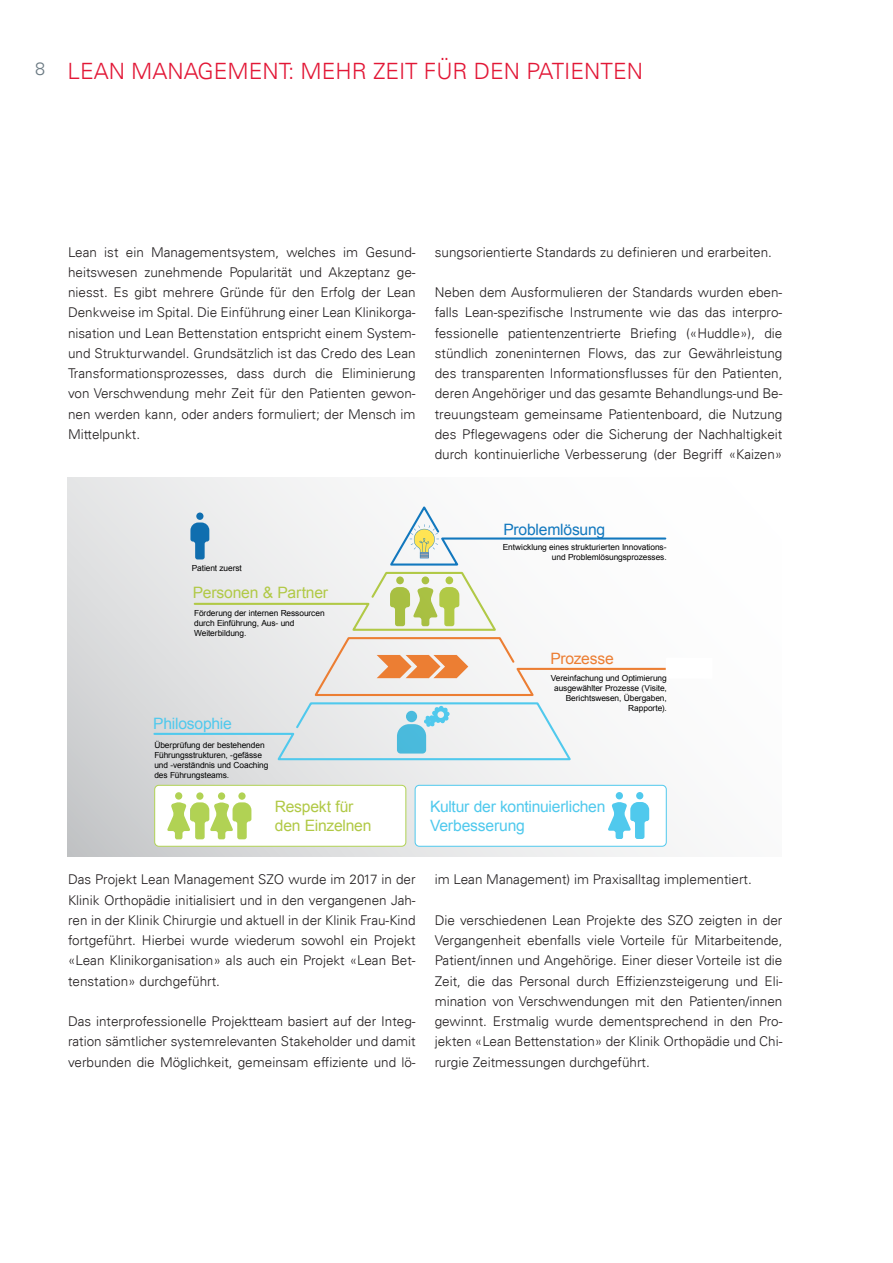
<style>
.page{position:relative;width:893px;height:1263px;background:#fff}
.page>*{position:absolute;margin:0;border:0;box-sizing:border-box;transform-origin:0 0}
.t1{font:300 22.5px "Univers LT";color:#e21736}
.t2{font:15.6px/18.8px "Arial";letter-spacing:-.015em;color:#50c9ed}
.t3{font:15.6px/18.8px "Arial";letter-spacing:-.015em;color:#b1c946}
.t4{font:15.6px "Arial";letter-spacing:-.015em;color:#1278be}
.t5{font:15.6px "Arial";letter-spacing:-.015em;color:#ec7e33}
.t6{font:300 13.5px/20.2px "Univers LT";color:#231f20;text-align:justify}
.t7{font:8.4px/10.1px "Arial";letter-spacing:-.01em;color:#000;text-align:right}
.s1{font-size:18px;color:#6b7a83}
</style>
<div class="page">
<svg style="left:68px;top:477px;width:600px;height:380px"></svg>
<div style="left:155px;top:785px;width:251px;height:61px;background:#fff;border-radius:4px"></div>
<div style="left:155px;top:785px;width:251px;height:61px;border:1px solid #b1d254;border-radius:4px"></div>
<div style="left:415px;top:785px;width:251px;height:61px;background:#fff;border-radius:4px"></div>
<div style="left:415px;top:785px;width:251px;height:61px;border:1px solid #50c9ed;border-radius:4px"></div>
<div style="left:196px;top:792px;width:7px;height:8px;background:#b1d254;border-radius:50%"></div>
<div style="left:218px;top:792px;width:7px;height:8px;background:#b1d254;border-radius:50%"></div>
<div style="left:175px;top:792px;width:7px;height:8px;background:#b1d254;border-radius:50%"></div>
<div style="left:238px;top:792px;width:8px;height:8px;background:#b1d254;border-radius:50%"></div>
<svg style="left:167px;top:802px;width:84px;height:37px"></svg>
<div style="left:616px;top:792px;width:7px;height:7px;background:#50c9ed;border-radius:50%"></div>
<div style="left:636px;top:792px;width:7px;height:7px;background:#50c9ed;border-radius:50%"></div>
<svg style="left:608px;top:802px;width:41px;height:37px"></svg>
<svg style="left:152px;top:503px;width:516px;height:258px"></svg>
<h1 class="t1" style="left:35px;top:57px;width:609px"><span class="s1">8</span> LEAN MANAGEMENT: MEHR ZEIT FÜR DEN PATIENTEN</h1>
<p class="t6" style="left:68px;top:242px;width:349px">Lean ist ein Managementsystem, welches im Gesund&shy;heitswesen zunehmende Popularität und Akzeptanz ge&shy;niesst. Es gibt mehrere Gründe für den Erfolg der Lean Denkweise im Spital. Die Einführung einer Lean Klinikorga&shy;nisation und Lean Bettenstation entspricht einem System&shy;und Strukturwandel. Grundsätzlich ist das Credo des Lean Transformationsprozesses, dass durch die Eliminierung von Verschwendung mehr Zeit für den Patienten gewon&shy;nen werden kann, oder anders formuliert; der Mensch im Mittelpunkt.</p>
<p class="t6" style="left:435px;top:242px;width:339px">sungsorientierte Standards zu definieren und erarbeiten.</p>
<p class="t6" style="left:435px;top:282px;width:349px">Neben dem Ausformulieren der Standards wurden eben&shy;falls Lean-spezifische Instrumente wie das das interpro&shy;fessionelle patientenzentrierte Briefing («Huddle»), die stündlich zoneninternen Flows, das zur Gewährleistung des transparenten Informationsflusses für den Patienten, deren Angehöriger und das gesamte Behandlungs-und Be&shy;treuungsteam gemeinsame Patientenboard, die Nutzung des Pflegewagens oder die Sicherung der Nachhaltigkeit durch kontinuierliche Verbesserung (der Begriff «Kaizen»</p>
<p class="t7" style="left:192px;top:563px;width:52px">Patient zuerst</p>
<p class="t3" style="left:193px;top:583px;width:137px">Personen &amp; Partner</p>
<p class="t7" style="left:194px;top:608px;width:132px;text-align:left">Förderung der internen Ressourcen durch Einführung, Aus- und<br>Weiterbildung.</p>
<p class="t2" style="left:153px;top:714px;width:80px">Philosophie</p>
<p class="t7" style="left:154px;top:740px;width:116px;text-align:left">Überprüfung der bestehenden<br>Führungsstrukturen, -gefässe und -verständnis und Coaching des Führungsteams.</p>
<p class="t4" style="left:503px;top:519px;width:103px">Problemlösung</p>
<p class="t7" style="left:503px;top:542px;width:165px">Entwicklung eines strukturierten Innovations&shy;und Problemlösungsprozesses.</p>
<p class="t5" style="left:550px;top:649px;width:65px">Prozesse</p>
<p class="t7" style="left:551px;top:673px;width:117px">Vereinfachung und Optimierung ausgewählter Prozesse (Visite,<br>Berichtswesen, Übergaben,<br>Rapporte).</p>
<p class="t3" style="left:275px;top:798px;width:98px">Respekt für den Einzelnen</p>
<p class="t2" style="left:430px;top:798px;width:177px">Kultur der kontinuierlichen<br>Verbesserung</p>
<p class="t6" style="left:68px;top:869px;width:349px">Das Projekt Lean Management SZO wurde im 2017 in der Klinik Orthopädie initialisiert und in den vergangenen Jah&shy;ren in der Klinik Chirurgie und aktuell in der Klinik Frau-Kind fortgeführt. Hierbei wurde wiederum sowohl ein Projekt «Lean Klinikorganisation» als auch ein Projekt «Lean Bet&shy;tenstation» durchgeführt.</p>
<p class="t6" style="left:68px;top:1011px;width:349px">Das interprofessionelle Projektteam basiert auf der Integ&shy;ration sämtlicher systemrelevanten Stakeholder und damit verbunden die Möglichkeit, gemeinsam effiziente und lö-</p>
<p class="t6" style="left:435px;top:869px;width:319px">im Lean Management) im Praxisalltag implementiert.</p>
<p class="t6" style="left:435px;top:910px;width:349px">Die verschiedenen Lean Projekte des SZO zeigten in der Vergangenheit ebenfalls viele Vorteile für Mitarbeitende, Patient/innen und Angehörige. Einer dieser Vorteile ist die Zeit, die das Personal durch Effizienzsteigerung und Eli&shy;mination von Verschwendungen mit den Patienten/innen gewinnt. Erstmalig wurde dementsprechend in den Pro&shy;jekten «Lean Bettenstation» der Klinik Orthopädie und Chi&shy;rurgie Zeitmessungen durchgeführt.</p>
</div>
